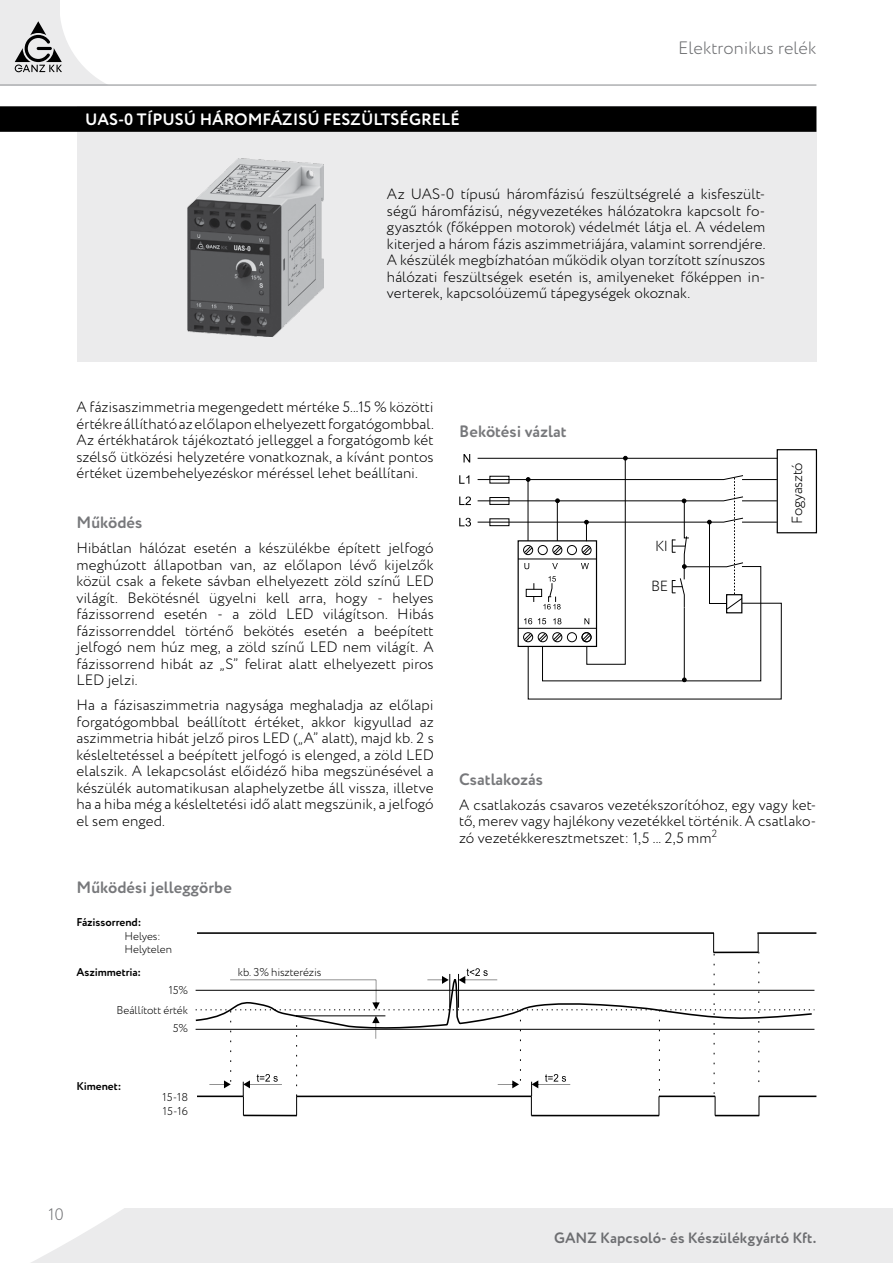
<style>
.page{position:relative;width:893px;height:1263px;background:#fff}
.page>*{position:absolute;margin:0;border:0;box-sizing:border-box;transform-origin:0 0}
.t1{font:300 18px "Circe Rounded";color:#6d6e71}
.t2{font:700 16.5px "Circe Rounded";color:#77787b}
.t3{font:700 16.5px "Circe Rounded";color:#fff}
.t4{font:300 16.5px "Circe Rounded";color:#6d6e71}
.t5{font:300 15px/16.5px "Circe Rounded";letter-spacing:.005em;color:#000;text-align:justify}
.t6{font:700 15px "Circe Rounded";letter-spacing:.005em;color:#6d6e71}
.t7{font:14.7px "Circe Rounded Regular 5";letter-spacing:-.02em;color:#000}
.t8{font:11.4px/13.6px "Circe Rounded Regular 5";letter-spacing:-.01em;color:#000}
.t9{font:11.4px "Circe Rounded Regular 4";letter-spacing:-.005em;color:#000}
</style>
<div class="page">
<div style="left:31px;top:1208px;width:862px;height:55px;background:#ebebec"></div>
<div style="left:0;top:0;width:60px;height:85px;background:#ebebec"></div>
<svg style="left:14px;top:19px;width:92px;height:65px"></svg>
<hr style="left:37px;top:47px;width:15px;height:3px;background:#000;border-radius:2px">
<hr style="left:0;top:84px;width:816px;height:2px;background:#939598">
<div style="left:77px;top:106px;width:739px;height:255px;background:#ebebec"></div>
<div style="left:0;top:106px;width:816px;height:26px;background:#000"></div>
<img style="left:187px;top:158px;width:136px;height:179px">
<svg style="left:464px;top:454px;width:6px;height:8px"></svg>
<svg style="left:459px;top:475px;width:10px;height:9px"></svg>
<svg style="left:459px;top:496px;width:12px;height:9px"></svg>
<svg style="left:459px;top:518px;width:12px;height:8px"></svg>
<div style="left:777px;top:449px;width:40px;height:84px;border:1px solid #000"></div>
<svg style="left:477px;top:456px;width:305px;height:243px"></svg>
<hr style="left:759px;top:1095px;width:57px;height:2px;background:#000">
<hr style="left:197px;top:932px;width:517px;height:2px;background:#000">
<hr style="left:757px;top:932px;width:59px;height:2px;background:#000">
<hr style="left:243px;top:1114px;width:54px;height:2px;background:#000">
<hr style="left:531px;top:1115px;width:128px;height:1px;background:#000">
<hr style="left:715px;top:1115px;width:44px;height:1px;background:#000">
<svg style="left:196px;top:933px;width:618px;height:182px"></svg>
<p class="t3" style="left:85px;top:109px;width:376px">UAS-0 típusú háromfázisú feszültség re lé</p>
<p class="t1" style="left:678px;top:38px;width:140px">Elektronikus relék</p>
<p class="t5" style="left:387px;top:187px;width:380px">Az UAS-0 típusú háromfázisú feszültségrelé a kisfeszült&shy;ségű háromfázisú, négyvezetékes hálózatokra kapcsolt fo&shy;gyasztók (főképpen motorok) védelmét látja el. A védelem kiterjed a három fázis aszimmetriájára, valamint sorrendjére.<br>A készülék megbízhatóan működik olyan torzított színuszos hálózati feszültségek esetén is, amilyeneket főképpen in&shy;verterek, kapcsolóüzemű tápegységek okoznak.</p>
<p class="t5" style="left:77px;top:399px;width:359px">A fázisaszimmetria megengedett mértéke 5...15 % közötti értékre állítható az előlapon elhelyezett forgatógombbal.<br>Az értékhatárok tájékoztató jelleggel a forgatógomb két szélső ütközési helyzetére vonatkoznak, a kívánt pontos értéket üzembehelyezéskor méréssel lehet beállítani.</p>
<p class="t2" style="left:77px;top:512px;width:67px">M űködés</p>
<p class="t5" style="left:77px;top:540px;width:359px">Hibátlan hálózat esetén a készülékbe épített jelfogó meghúzott állapotban van, az előlapon lévő kijelzők közül csak a fekete sávban elhelyezett zöld színű LED világít. Bekötésnél ügyelni kell arra, hogy - helyes fázissorrend esetén - a zöld LED világítson. Hibás fázissorrenddel történő bekötés esetén a beépített jelfogó nem húz meg, a zöld színű LED nem világít. A fázissorrend hibát az „S” felirat alatt elhelyezett piros LED jelzi.</p>
<p class="t5" style="left:77px;top:697px;width:359px">Ha a fázisaszimmetria nagysága meghaladja az előlapi forgatógombbal beállított értéket, akkor kigyullad az aszimmetria hibát jelző piros LED („A” alatt), majd kb. 2 s késleltetéssel a beépített jelfogó is elenged, a zöld LED elalszik. A lekapcsolást előidéző hiba megszünésével a készülék automatikusan alaphelyzetbe áll vissza, illetve ha a hiba még a késleltetési idő alatt megszünik, a jelfogó el sem enged.</p>
<p class="t2" style="left:77px;top:877px;width:157px">M űködési jelleggörbe</p>
<p class="t9" style="left:77px;top:915px;width:66px">Fázissorrend:</p>
<p class="t8" style="left:125px;top:929px;width:49px">Helyes:<br>Helytelen</p>
<p class="t9" style="left:77px;top:965px;width:66px">Aszimmetria:</p>
<p class="t8" style="left:169px;top:983px;width:21px">15%</p>
<p class="t8" style="left:238px;top:966px;width:85px">kb. 3% hiszterézis</p>
<p class="t8" style="left:117px;top:1001px;width:73px;line-height:18.5px;text-align:right">Beállított érték<br>5%</p>
<p class="t9" style="left:77px;top:1079px;width:46px">Kimenet:</p>
<p class="t8" style="left:163px;top:1091px;width:27px">15-18<br>15-16</p>
<p class="t2" style="left:459px;top:421px;width:109px">Bekötési vázlat</p>
<p class="t7" style="left:655px;top:537px;width:15px">KI</p>
<p class="t7" style="left:651px;top:577px;width:19px">BE</p>
<p class="t7" style="left:789px;top:524px;width:63px;rotate:-90deg">Fogyasztó</p>
<p class="t2" style="left:459px;top:769px;width:85px">Csatlakozás</p>
<p class="t5" style="left:459px;top:797px;width:359px">A csatlakozás csavaros vezetékszorítóhoz, egy vagy ket&shy;tő, merev vagy hajlékony vezetékkel történik. A csatlako&shy;zó vezetékkeresztmetszet: 1,5 ... 2,5 mm<sup>2</sup></p>
<p class="t4" style="left:48px;top:1205px;width:17px">10</p>
<p class="t6" style="left:554px;top:1229px;width:264px">GAN Z Kapcsoló- és Készülékgyártó Kft.</p>
</div>
